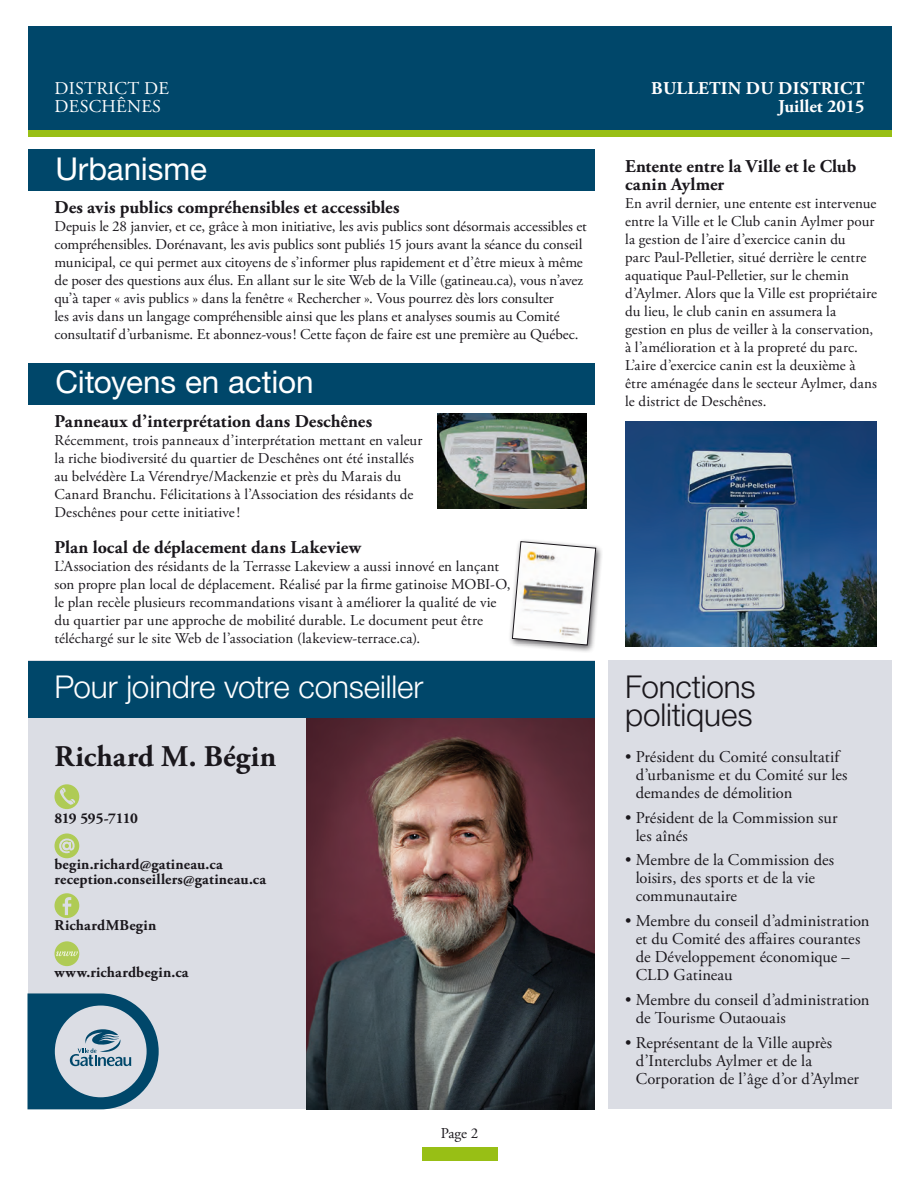
<style>
.page{position:relative;width:918px;height:1188px;background:#fff}
.page>*{position:absolute;margin:0;border:0;box-sizing:border-box;transform-origin:0 0}
.t1{font:300 31.5px "Helvetica Neue LT Pro";letter-spacing:-.005em;color:#fff}
.t2{font:31.5px "Helvetica Neue LT Pro";letter-spacing:-.005em;color:#fff}
.t3{font:300 31.5px/28.5px "Helvetica Neue LT Pro";letter-spacing:-.005em;color:#1a171c}
.t4{font:700 30px "Adobe Garamond Pro";letter-spacing:.015em;color:#1a171c}
.t5{font:700 18px/18px "Adobe Garamond Pro";color:#1a171c}
.t6{font:700 18px/18px "Adobe Garamond Pro";letter-spacing:.015em;color:#fff;text-align:right}
.t7{font:18px/18px "Adobe Garamond Pro";letter-spacing:.015em;color:#fff}
.t8{font:16.5px/18px "Adobe Garamond Pro";color:#1a171c}
.t9{font:15px/18px "Adobe Garamond Pro";color:#1a171c}
.t10{font:700 15px/15px "Adobe Garamond Pro";letter-spacing:.01em;color:#1a171c}
.t11{font:700 15px "Adobe Garamond Pro";letter-spacing:.03em;color:#1a171c}
.t12{font:700 15px "Adobe Garamond Pro";letter-spacing:-.035em;color:#1a171c}
</style>
<div class="page">
<div style="left:28px;top:661px;width:567px;height:448px;background:#dbdde4"></div>
<img style="left:307px;top:717px;width:288px;height:392px">
<div style="left:28px;top:661px;width:567px;height:56px;background:#00476a"></div>
<svg style="left:55px;top:784px;width:24px;height:25px"></svg>
<svg style="left:55px;top:833px;width:24px;height:25px"></svg>
<svg style="left:55px;top:893px;width:24px;height:25px"></svg>
<div style="left:55px;top:941px;width:24px;height:25px;background:#afcb55;border-radius:50%"></div>
<svg style="left:56px;top:951px;width:22px;height:5px"></svg>
<div style="left:28px;top:123px;width:864px;height:14px;background:#98bf15"></div>
<div style="left:28px;top:26px;width:864px;height:104px;background:#00476a"></div>
<div style="left:422px;top:1147px;width:75px;height:13px;background:#98bf15"></div>
<svg style="left:28px;top:993px;width:131px;height:116px"></svg>
<div style="left:608px;top:661px;width:284px;height:448px;background:#dbdde4"></div>
<div style="left:28px;top:363px;width:567px;height:42px;background:#00476a"></div>
<img style="left:438px;top:414px;width:149px;height:94px">
<img style="left:625px;top:422px;width:251px;height:224px">
<div style="left:28px;top:149px;width:567px;height:42px;background:#00476a"></div>
<div style="left:509px;top:538px;width:95px;height:115px;background:#1a171c;opacity:.75"></div>
<svg style="left:512px;top:541px;width:84px;height:104px"></svg>
<p class="t7" style="left:55px;top:80px;width:116px">DISTRICT DE<br>DESCHÊNES</p>
<h1 class="t2" style="left:55px;top:149px;width:153px">Urbanisme</h1>
<p class="t5" style="left:55px;top:199px;width:347px">Des avis publics compréhensibles et accessibles</p>
<p class="t9" style="left:55px;top:218px;width:534px">Depuis le 28 janvier, et ce, grâce à mon initiative, les avis publics sont désormais accessibles et compréhensibles. Dorénavant, les avis publics sont publiés 15 jours avant la séance du conseil municipal, ce qui permet aux citoyens de s’informer plus rapidement et d’être mieux à même de poser des questions aux élus. En allant sur le site Web de la Ville (gatineau.ca), vous n’avez qu’à taper « avis publics » dans la fenêtre « Rechercher ». Vous pourrez dès lors consulter<br>les avis dans un langage compréhensible ainsi que les plans et analyses soumis au Comité consultatif d’urbanisme. Et abonnez-vous! Cette façon de faire est une première au Québec.</p>
<h1 class="t2" style="left:55px;top:363px;width:260px">Citoyens en action</h1>
<p class="t5" style="left:55px;top:412px;width:319px">Panneaux d’interprétation dans Deschênes</p>
<p class="t9" style="left:55px;top:432px;width:370px">Récemment, trois panneaux d’interprétation mettant en valeur la riche biodiversité du quartier de Deschênes ont été installés au belvédère La Vérendrye/Mackenzie et près du Marais du Canard Branchu. Félicitations à l’Association des résidants de Deschênes pour cette initiative!</p>
<p class="t5" style="left:55px;top:538px;width:308px">Plan local de déplacement dans Lakeview</p>
<p class="t9" style="left:55px;top:558px;width:458px">L’Association des résidants de la Terrasse Lakeview a aussi innové en lançant son propre plan local de déplacement. Réalisé par la firme gatinoise MOBI-O, le plan recèle plusieurs recommandations visant à améliorer la qualité de vie du quartier par une approche de mobilité durable. Le document peut être téléchargé sur le site Web de l’association (lakeview-terrace.ca).</p>
<h1 class="t1" style="left:55px;top:667px;width:370px">Pour joindre votre conseiller</h1>
<h2 class="t4" style="left:55px;top:739px;width:223px">Richard M. Bégin</h2>
<p class="t12" style="left:55px;top:810px;width:85px">819 595-7110</p>
<p class="t10" style="left:55px;top:857px;width:213px">begin.richard@gatineau.ca reception.conseillers@gatineau.ca</p>
<p class="t10" style="left:55px;top:919px;width:103px">RichardMBegin</p>
<p class="t11" style="left:55px;top:963px;width:136px">www.richardbegin.ca</p>
<p class="t9" style="left:441px;top:1125px;width:39px">Page 2</p>
<p class="t6" style="left:651px;top:80px;width:215px">Bulletin du district<br>Juillet 2015</p>
<p class="t5" style="left:625px;top:157px;width:233px">Entente entre la Ville et le Club canin Aylmer</p>
<p class="t9" style="left:625px;top:195px;width:253px">En avril dernier, une entente est intervenue entre la Ville et le Club canin Aylmer pour la gestion de l’aire d’exercice canin du<br>parc Paul-Pelletier, situé derrière le centre aquatique Paul-Pelletier, sur le chemin d’Aylmer. Alors que la Ville est propriétaire du lieu, le club canin en assumera la gestion en plus de veiller à la conservation, à l’amélioration et à la propreté du parc.<br>L’aire d’exercice canin est la deuxième à être aménagée dans le secteur Aylmer, dans le district de Deschênes.</p>
<h1 class="t3" style="left:625px;top:672px;width:132px">Fonctions politiques</h1>
<p class="t8" style="left:636px;top:748px;width:213px;text-indent:-10px">• Président du Comité consultatif d’urbanisme et du Comité sur les demandes de démolition</p>
<p class="t8" style="left:636px;top:809px;width:203px;text-indent:-10px">• Président de la Commission sur les aînés</p>
<p class="t8" style="left:636px;top:852px;width:200px;text-indent:-10px">• Membre de la Commission des loisirs, des sports et de la vie communautaire</p>
<p class="t8" style="left:636px;top:912px;width:235px;text-indent:-10px">• Membre du conseil d’administration et du Comité des affaires courantes de Développement économique –<br>CLD Gatineau</p>
<p class="t8" style="left:636px;top:991px;width:235px;text-indent:-10px">• Membre du conseil d’administration de Tourisme Outaouais</p>
<p class="t8" style="left:636px;top:1034px;width:225px;text-indent:-10px">• Représentant de la Ville auprès d’Interclubs Aylmer et de la<br>Corporation de l’âge d’or d’Aylmer</p>
</div>
